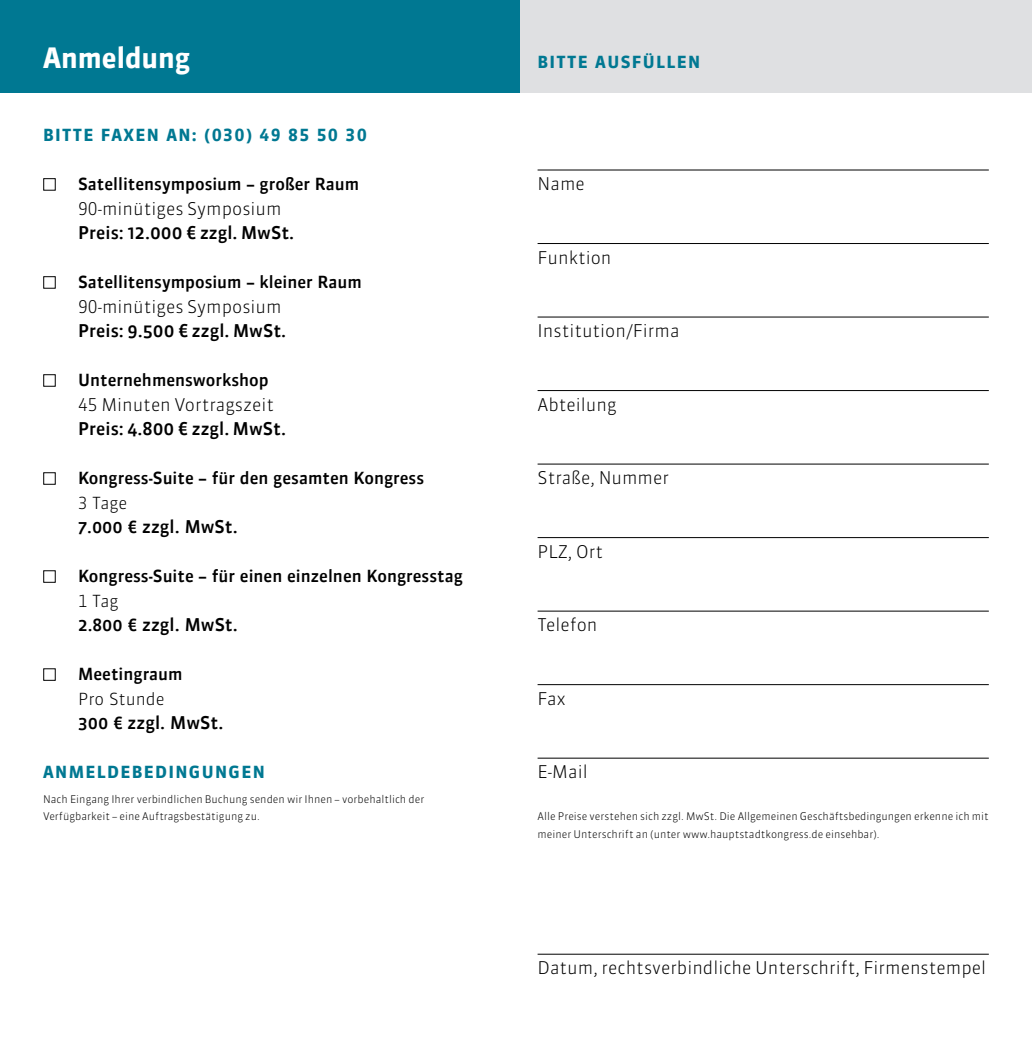
<style>
.page{position:relative;width:1032px;height:1042px;background:#fff}
.page>*{position:absolute;margin:0;border:0;box-sizing:border-box;transform-origin:0 0}
.t1{font:700 28px "Sanuk LF";color:#fff}
.t2{font:300 17.5px "Sanuk OT";color:#000}
.t3{font:500 17.5px "Sanuk";color:#000}
.t4{font:500 16.62px "Sanuk LF";color:#000}
.t5{font:700 16.62px "Sanuk LF";letter-spacing:.08em;color:#007892}
.t6{font:500 16.62px "Sanuk";color:#000}
.t7{font:300 16.62px "Sanuk OT";color:#000}
.t8{font:300 10.5px/17.5px "Sanuk OT";color:#000}
.s1{font-size:16.62px}
.s2{font-family:"Sanuk LF"}
</style>
<div class="page">
<div style="left:0;top:0;width:521px;height:92px;background:#007892"></div>
<div style="left:521px;top:0;width:511px;height:92px;background:#dfe0e2"></div>
<div style="left:43px;top:178px;width:13px;height:13px;border:1px solid #000"></div>
<div style="left:43px;top:276px;width:13px;height:13px;border:1px solid #000"></div>
<div style="left:43px;top:374px;width:13px;height:13px;border:1px solid #000"></div>
<div style="left:43px;top:472px;width:13px;height:13px;border:1px solid #000"></div>
<div style="left:43px;top:570px;width:13px;height:13px;border:1px solid #000"></div>
<div style="left:43px;top:668px;width:13px;height:13px;border:1px solid #000"></div>
<hr style="left:537px;top:170px;width:452px;height:1px;background:#000">
<hr style="left:537px;top:243px;width:452px;height:1px;background:#000">
<hr style="left:537px;top:317px;width:452px;height:1px;background:#000">
<hr style="left:537px;top:390px;width:452px;height:1px;background:#000">
<hr style="left:537px;top:464px;width:452px;height:1px;background:#000">
<hr style="left:537px;top:537px;width:452px;height:1px;background:#000">
<hr style="left:537px;top:611px;width:452px;height:1px;background:#000">
<hr style="left:537px;top:684px;width:452px;height:1px;background:#000">
<hr style="left:537px;top:758px;width:452px;height:1px;background:#000">
<hr style="left:537px;top:954px;width:452px;height:1px;background:#000">
<h1 class="t1" style="left:43px;top:41px;width:149px">Anmeldung</h1>
<h3 class="t5" style="left:43px;top:125px;width:325px">BITTE FAXEN AN: (030) 49 85 50 30</h3>
<h3 class="t4" style="left:78px;top:174px;width:282px">Satellitensymposium – großer Raum</h3>
<h2 class="t2" style="left:78px;top:197px;width:205px">90-minütiges Symposium</h2>
<h2 class="t3" style="left:78px;top:222px;width:218px">Preis: 12.000 € zzgl. MwSt.</h2>
<h3 class="t4" style="left:78px;top:272px;width:285px">Satellitensymposium – kleiner Raum</h3>
<h2 class="t2" style="left:78px;top:295px;width:205px">90-minütiges Symposium</h2>
<h2 class="t3" style="left:78px;top:320px;width:210px">Preis: 9.500 € zzgl. MwSt.</h2>
<h3 class="t4" style="left:78px;top:370px;width:192px">Unternehmensworkshop</h3>
<h2 class="t2" style="left:78px;top:393px;width:197px">45 Minuten Vortragszeit</h2>
<h2 class="t3" style="left:78px;top:418px;width:209px">Preis: 4.800 € zzgl. MwSt.</h2>
<h3 class="t4" style="left:78px;top:468px;width:347px">Kongress-Suite – für den gesamten Kongress</h3>
<h3 class="t7" style="left:78px;top:492px;width:51px">3 Tage</h3>
<h2 class="t3" style="left:78px;top:516px;width:161px"><span class="s1">7.000 €</span> zzgl. MwSt.</h2>
<h3 class="t6" style="left:78px;top:566px;width:386px"><span class="s2">Kongress-Suite – für</span> einen einzelnen Kongresstag</h3>
<h3 class="t7" style="left:78px;top:590px;width:42px">1 Tag</h3>
<h2 class="t3" style="left:78px;top:614px;width:161px"><span class="s1">2.800 €</span> zzgl. MwSt.</h2>
<h3 class="t4" style="left:78px;top:664px;width:106px">Meetingraum</h3>
<h3 class="t7" style="left:78px;top:688px;width:88px">Pro Stunde</h3>
<h2 class="t3" style="left:78px;top:712px;width:147px"><span class="s1">300 €</span> zzgl. MwSt.</h2>
<h3 class="t5" style="left:43px;top:762px;width:223px">ANMELDEBEDINGUNGEN</h3>
<p class="t8" style="left:43px;top:790px;width:383px">Nach Eingang Ihrer verbindlichen Buchung senden wir Ihnen – vorbehaltlich der<br>Verfügbarkeit – eine Auftragsbestätigung zu.</p>
<h3 class="t5" style="left:537px;top:52px;width:164px">BITTE AUSFÜLLEN</h3>
<h2 class="t2" style="left:537px;top:173px;width:49px">Name</h2>
<h2 class="t2" style="left:537px;top:246px;width:75px">Funktion</h2>
<h2 class="t2" style="left:537px;top:320px;width:144px">Institution/Firma</h2>
<h2 class="t2" style="left:537px;top:393px;width:81px">Abteilung</h2>
<h2 class="t2" style="left:537px;top:467px;width:133px">Straße, Nummer</h2>
<h2 class="t2" style="left:537px;top:540px;width:67px">PLZ, Ort</h2>
<h2 class="t2" style="left:537px;top:614px;width:61px">Telefon</h2>
<h2 class="t2" style="left:537px;top:687px;width:30px">Fax</h2>
<h2 class="t2" style="left:537px;top:761px;width:52px">E-Mail</h2>
<p class="t8" style="left:537px;top:808px;width:453px">Alle Preise verstehen sich zzgl. MwSt. Die Allgemeinen Geschäftsbedingungen erkenne ich mit meiner Unterschrift an (unter www.hauptstadtkongress.de einsehbar).</p>
<h2 class="t2" style="left:537px;top:957px;width:450px">Datum, rechtsverbindliche Unterschrift, Firmenstempel</h2>
</div>
